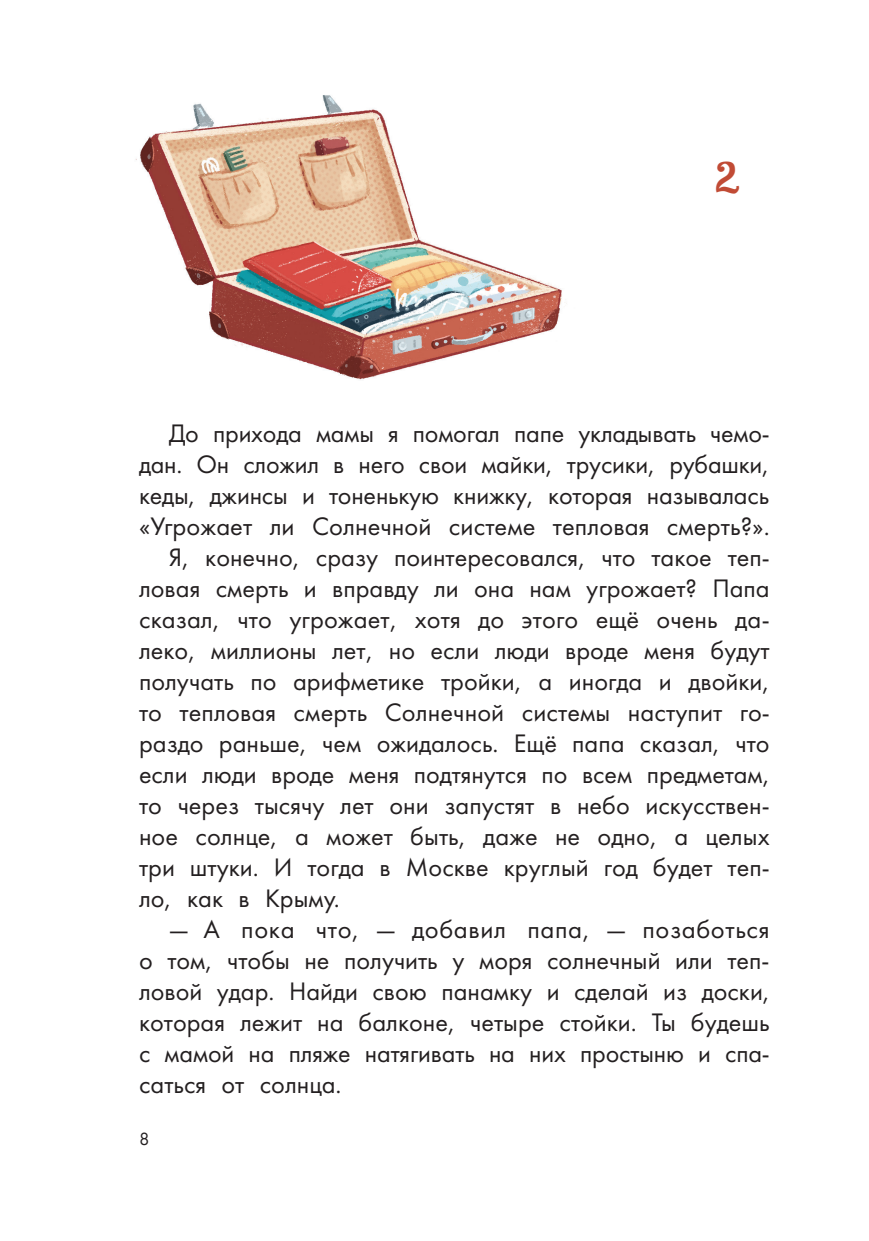
<style>
.page{position:relative;width:869px;height:1241px;background:#fff}
.page>*{position:absolute;margin:0;border:0;box-sizing:border-box;transform-origin:0 0}
.t1{font:40.25px "Duality";color:#c14b35}
.t2{font:26.25px/31px "Futura";color:#231f20;text-align:justify}
.t3{font:18.38px "Futura";color:#231f20}
</style>
<div class="page">
<img style="left:135px;top:95px;width:432px;height:285px">
<h1 class="t1" style="left:715px;top:153px;width:26px">2</h1>
<p class="t2" style="left:169px;top:418px;width:602px">До прихода мамы я помогал папе укладывать чемо-</p>
<p class="t2" style="left:139px;top:449px;width:631px">дан. Он сложил в него свои майки, трусики, рубашки,</p>
<p class="t2" style="left:139px;top:480px;width:631px">кеды, джинсы и тоненькую книжку, которая называлась</p>
<p class="t2" style="left:139px;top:511px;width:632px">«Угрожает ли Солнечной системе тепловая смерть?».</p>
<p class="t2" style="left:169px;top:542px;width:600px">Я, конечно, сразу поинтересовался, что такое теп-</p>
<p class="t2" style="left:139px;top:572px;width:632px">ловая смерть и вправду ли она нам угрожает? Папа</p>
<p class="t2" style="left:139px;top:603px;width:632px">сказал, что угрожает, хотя до этого ещё очень да-</p>
<p class="t2" style="left:139px;top:634px;width:632px">леко, миллионы лет, но если люди вроде меня будут</p>
<p class="t2" style="left:139px;top:665px;width:632px">получать по арифметике тройки, а иногда и двойки,</p>
<p class="t2" style="left:139px;top:696px;width:632px">то тепловая смерть Солнечной системы наступит го-</p>
<p class="t2" style="left:139px;top:727px;width:631px">раздо раньше, чем ожидалось. Ещё папа сказал, что</p>
<p class="t2" style="left:139px;top:758px;width:632px">если люди вроде меня подтянутся по всем предметам,</p>
<p class="t2" style="left:139px;top:789px;width:631px">то через тысячу лет они запустят в небо искусствен-</p>
<p class="t2" style="left:139px;top:820px;width:631px">ное солнце, а может быть, даже не одно, а целых</p>
<p class="t2" style="left:139px;top:851px;width:631px">три штуки. И тогда в Москве круглый год будет теп-</p>
<p class="t2" style="left:139px;top:882px;width:202px">ло, как в Крыму.</p>
<p class="t2" style="left:139px;top:913px;width:632px;text-indent:30px">— А пока что, — добавил папа, — позаботься о том, чтобы не получить у моря солнечный или теп&shy;ловой удар. Найди свою панамку и сделай из доски, которая лежит на балконе, четыре стойки. Ты будешь с мамой на пляже натягивать на них простыню и спа&shy;саться от солнца.</p>
<p class="t3" style="left:139px;top:1127px;width:12px">8</p>
</div>
